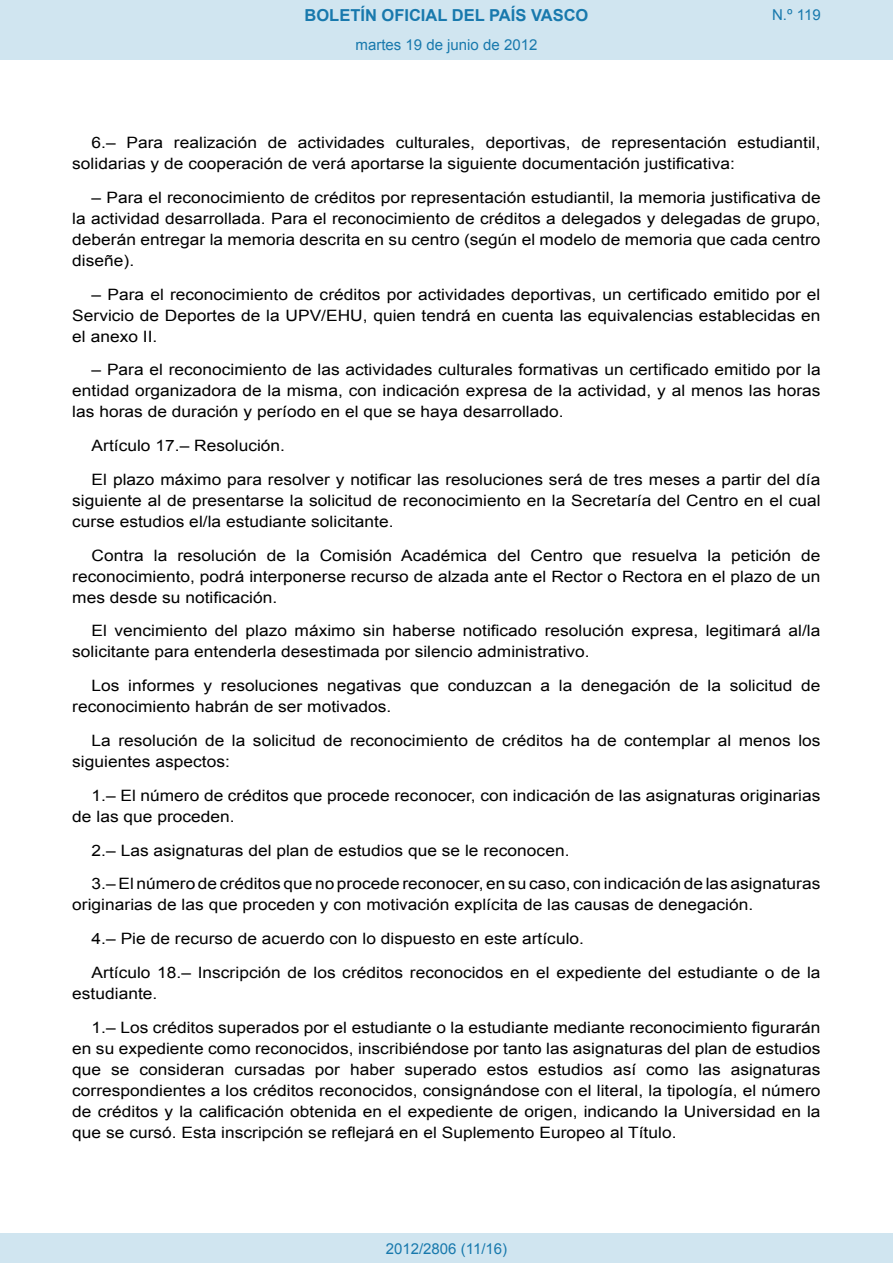
<style>
.page{position:relative;width:893px;height:1263px;background:#fff}
.page>*{position:absolute;margin:0;border:0;box-sizing:border-box;transform-origin:0 0}
.t1{font:700 16.5px "Arial";color:#1879ad}
.BOPVDetalle{font:15.6px/21px "Arial";color:#000;scale:1.11 1}
.Paginacion_Centro{font:15px "Arial";color:#1879ad}
</style>
<div class="page">
<div style="left:0;top:0;width:893px;height:60px;background:#d0e5f0"></div>
<div style="left:0;top:1233px;width:893px;height:30px;background:#d0e5f0"></div>
<p class="t1" style="left:305px;top:4px;width:285px">BOLETÍN OFICIAL DEL PAÍS VASCO</p>
<p class="Paginacion_Centro" style="left:356px;top:35px;width:183px">martes 19 de junio de 2012</p>
<p class="Paginacion_Centro" style="left:772px;top:5px;width:50px">N.º 119</p>
<p class="BOPVDetalle" style="left:72px;top:132px;width:676px;text-indent:19px">6.– Para realización de actividades culturales, deportivas, de representación estudiantil, solidarias y de cooperación de verá aportarse la siguiente documentación justificativa:</p>
<p class="BOPVDetalle" style="left:72px;top:187px;width:676px;text-align:justify;text-indent:19px">– Para el reconocimiento de créditos por representación estudiantil, la memoria justificativa de la actividad desarrollada. Para el reconocimiento de créditos a delegados y delegadas de grupo, deberán entregar la memoria descrita en su centro (según el modelo de memoria que cada centro diseñe).</p>
<p class="BOPVDetalle" style="left:72px;top:284px;width:676px;text-align:justify;text-indent:19px">– Para el reconocimiento de créditos por actividades deportivas, un certificado emitido por el Servicio de Deportes de la UPV/EHU, quien tendrá en cuenta las equivalencias establecidas en el anexo II.</p>
<p class="BOPVDetalle" style="left:72px;top:360px;width:676px;text-align:justify;text-indent:19px">– Para el reconocimiento de las actividades culturales formativas un certificado emitido por la entidad organizadora de la misma, con indicación expresa de la actividad, y al menos las horas las horas de duración y período en el que se haya desarrollado.</p>
<p class="BOPVDetalle" style="left:92px;top:435px;width:176px">Artículo 17.– Resolución.</p>
<p class="BOPVDetalle" style="left:72px;top:469px;width:676px;text-align:justify;text-indent:19px">El plazo máximo para resolver y notificar las resoluciones será de tres meses a partir del día siguiente al de presentarse la solicitud de reconocimiento en la Secretaría del Centro en el cual curse estudios el/la estudiante solicitante.</p>
<p class="BOPVDetalle" style="left:72px;top:545px;width:676px;text-align:justify;text-indent:19px">Contra la resolución de la Comisión Académica del Centro que resuelva la petición de reconocimiento, podrá interponerse recurso de alzada ante el Rector o Rectora en el plazo de un mes desde su notificación.</p>
<p class="BOPVDetalle" style="left:72px;top:621px;width:675px;text-indent:19px">El vencimiento del plazo máximo sin haberse notificado resolución expresa, legitimará al/la solicitante para entenderla desestimada por silencio administrativo.</p>
<p class="BOPVDetalle" style="left:72px;top:675px;width:676px;text-indent:19px">Los informes y resoluciones negativas que conduzcan a la denegación de la solicitud de reconocimiento habrán de ser motivados.</p>
<p class="BOPVDetalle" style="left:72px;top:730px;width:676px;text-indent:19px">La resolución de la solicitud de reconocimiento de créditos ha de contemplar al menos los siguientes aspectos:</p>
<p class="BOPVDetalle" style="left:72px;top:785px;width:676px;text-indent:19px">1.– El número de créditos que procede reconocer, con indicación de las asignaturas originarias de las que proceden.</p>
<p class="BOPVDetalle" style="left:92px;top:840px;width:432px">2.– Las asignaturas del plan de estudios que se le reconocen.</p>
<p class="BOPVDetalle" style="left:72px;top:873px;width:675px;text-indent:19px">3.– El número de créditos que no procede reconocer, en su caso, con indicación de las asignaturas originarias de las que proceden y con motivación explícita de las causas de denegación.</p>
<p class="BOPVDetalle" style="left:92px;top:928px;width:445px">4.– Pie de recurso de acuerdo con lo dispuesto en este artículo.</p>
<p class="BOPVDetalle" style="left:72px;top:962px;width:676px;text-indent:19px">Artículo 18.– Inscripción de los créditos reconocidos en el expediente del estudiante o de la estudiante.</p>
<p class="BOPVDetalle" style="left:72px;top:1017px;width:676px;text-align:justify;text-indent:19px">1.– Los créditos superados por el estudiante o la estudiante mediante reconocimiento figurarán en su expediente como reconocidos, inscribiéndose por tanto las asignaturas del plan de estudios que se consideran cursadas por haber superado estos estudios así como las asignaturas correspondientes a los créditos reconocidos, consignándose con el literal, la tipología, el número de créditos y la calificación obtenida en el expediente de origen, indicando la Universidad en la que se cursó. Esta inscripción se reflejará en el Suplemento Europeo al Título.</p>
<p class="Paginacion_Centro" style="left:386px;top:1238px;width:123px">2012/2806 (11/16)</p>
</div>
